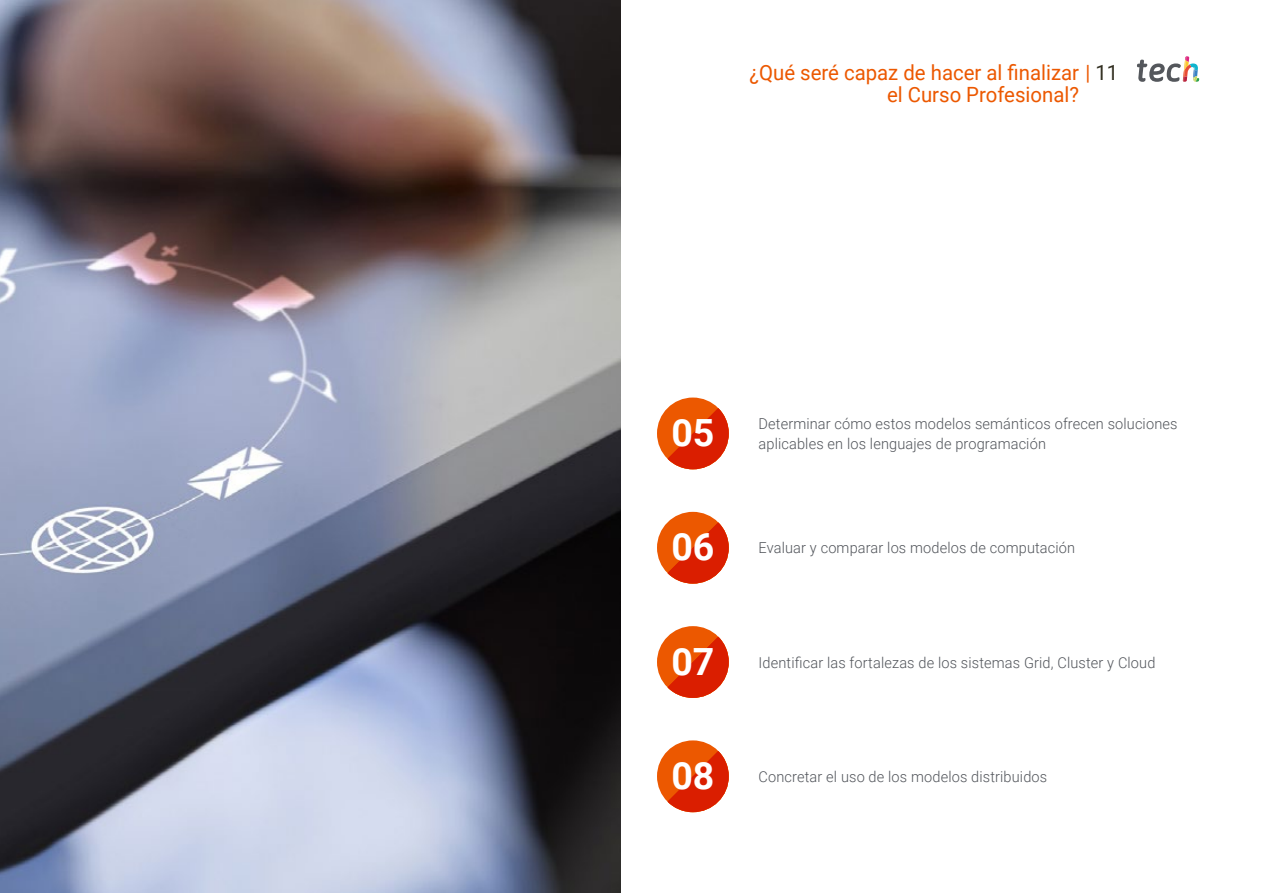
<style>
.page{position:relative;width:1263px;height:893px;background:#fff}
.page>*{position:absolute;margin:0;border:0;box-sizing:border-box;transform-origin:0 0}
.t1{font:700 37.5px "Roboto";color:#fff}
.t2{font:21px/22.5px "Roboto";color:#ec5800}
.t3{font:300 15px "Roboto";letter-spacing:.01em;color:#52555b}
.s1{color:#312e20}
</style>
<div class="page">
<img style="left:0;top:0;width:621px;height:893px">
<svg style="left:1137px;top:56px;width:62px;height:26px"></svg>
<div style="left:657px;top:512px;width:72px;height:72px;background:#ec5800;border-radius:50%"></div>
<svg style="left:667px;top:522px;width:62px;height:62px"></svg>
<div style="left:657px;top:740px;width:72px;height:72px;background:#ec5800;border-radius:50%"></div>
<svg style="left:667px;top:751px;width:62px;height:61px"></svg>
<div style="left:657px;top:626px;width:72px;height:72px;background:#ec5800;border-radius:50%"></div>
<svg style="left:667px;top:637px;width:62px;height:61px"></svg>
<div style="left:657px;top:398px;width:72px;height:71px;background:#ec5800;border-radius:50%"></div>
<svg style="left:667px;top:408px;width:62px;height:61px"></svg>
<h2 class="t2" style="left:887px;top:60px;width:233px;text-indent:-138px">¿Qué seré capaz de hacer al finalizar | <span class="s1">11 </span>el Curso Profesional?</h2>
<h1 class="t1" style="left:671px;top:407px;width:45px">05</h1>
<p class="t3" style="left:758px;top:413px;width:420px">Determinar cómo estos modelos semánticos ofrecen soluciones</p>
<p class="t3" style="left:758px;top:433px;width:289px">aplicables en los lenguajes de programación</p>
<h1 class="t1" style="left:671px;top:521px;width:45px">06</h1>
<p class="t3" style="left:758px;top:537px;width:318px">Evaluar y comparar los modelos de computación</p>
<h1 class="t1" style="left:671px;top:635px;width:45px">07</h1>
<p class="t3" style="left:758px;top:652px;width:398px">Identificar las fortalezas de los sistemas Grid, Cluster y Cloud</p>
<h1 class="t1" style="left:671px;top:749px;width:45px">08</h1>
<p class="t3" style="left:758px;top:766px;width:290px">Concretar el uso de los modelos distribuidos</p>
</div>
